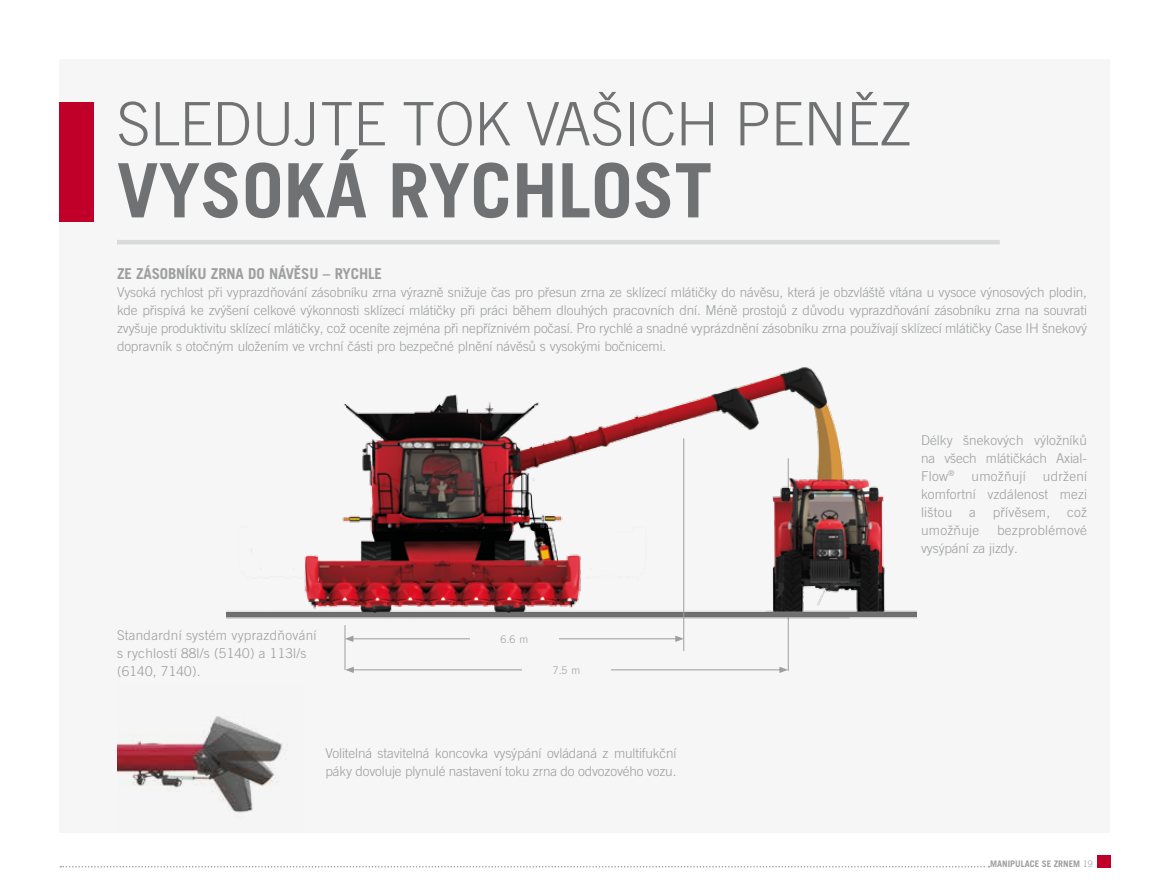
<style>
.page{position:relative;width:1170px;height:893px;background:#fff}
.page>*{position:absolute;margin:0;border:0;box-sizing:border-box;transform-origin:0 0}
.t1{font:700 75px "Trade Gothic LT Pro";color:#707172}
.t2{font:300 60px "Trade Gothic LT Pro";letter-spacing:-.01em;color:#707172}
.t3{font:700 15px "Trade Gothic LT Pro";letter-spacing:-.01em;color:#9c9e9f}
.t4{font:300 13.5px/18px "Trade Gothic LT Pro";letter-spacing:-.01em;color:#9c9e9f;text-align:justify}
.t5{font:300 13.5px/18px "Trade Gothic LT Pro";letter-spacing:.02em;color:#9c9e9f}
.t6{font:300 13.5px "Trade Gothic LT Pro";letter-spacing:.015em;color:#9c9e9f}
.t7{font:300 10.5px "Trade Gothic LT Std";color:#9c9e9f}
.t8{font:700 9px "Trade Gothic LT Pro";color:#9c9e9f}
.s1{font-weight:300}
</style>
<div class="page">
<div style="left:60px;top:60px;width:1050px;height:773px;background:#f6f6f6"></div>
<div style="left:1096px;top:855px;width:14px;height:12px;background:#c1002a"></div>
<hr style="left:117px;top:240px;width:882px;height:4px;background:#d9dadb">
<div style="left:60px;top:102px;width:34px;height:119px;background:#c1002a"></div>
<hr style="left:345px;top:625px;width:1px;height:45px;background:#9c9e9f">
<hr style="left:788px;top:458px;width:1px;height:213px;background:#9c9e9f">
<hr style="left:351px;top:670px;width:430px;height:1px;background:#9c9e9f">
<svg style="left:345px;top:667px;width:9px;height:6px"></svg>
<svg style="left:779px;top:667px;width:9px;height:6px"></svg>
<div style="left:522px;top:664px;width:88px;height:12px;background:#f6f6f6"></div>
<img style="left:226px;top:367px;width:690px;height:258px">
<hr style="left:683px;top:438px;width:1px;height:213px;background:#9c9e9f">
<hr style="left:351px;top:638px;width:326px;height:1px;background:#9c9e9f">
<svg style="left:345px;top:636px;width:8px;height:6px"></svg>
<svg style="left:675px;top:636px;width:9px;height:6px"></svg>
<div style="left:470px;top:633px;width:88px;height:12px;background:#f6f6f6"></div>
<svg style="left:60px;top:866px;width:929px;height:1px"></svg>
<img style="left:117px;top:716px;width:170px;height:97px">
<h2 class="t2" style="left:117px;top:88px;width:796px">SLEDUJTE TOK VAŠICH PENĚZ</h2>
<h1 class="t1" style="left:117px;top:145px;width:596px">VYSOKÁ RYCHLOST</h1>
<p class="t3" style="left:117px;top:264px;width:266px">ZE ZÁSOBNÍKU ZRNA DO NÁVĚSU – RYCHLE</p>
<p class="t4" style="left:117px;top:283px;width:971px">Vysoká rychlost při vyprazdňování zásobníku zrna výrazně snižuje čas pro přesun zrna ze sklízecí mlátičky do návěsu, která je obzvláště vítána u vysoce výnosových plodin, kde přispívá ke zvýšení celkové výkonnosti sklízecí mlátičky při práci během dlouhých pracovních dní. Méně prostojů z důvodu vyprazdňování zásobníku zrna na souvrati zvyšuje produktivitu sklízecí mlátičky, což oceníte zejména při nepříznivém počasí. Pro rychlé a snadné vyprázdnění zásobníku zrna používají sklízecí mlátičky Case IH šnekový dopravník s otočným uložením ve vrchní části pro bezpečné plnění návěsů s vysokými bočnicemi.</p>
<p class="t5" style="left:117px;top:626px;width:201px">Standardní systém vyprazdňování s rychlostí 88l/s (5140) a 113l/s (6140, 7140).</p>
<p class="t7" style="left:500px;top:633px;width:29px">6.6 m</p>
<p class="t7" style="left:552px;top:664px;width:29px">7.5 m</p>
<p class="t4" style="left:325px;top:744px;width:352px">Volitelná stavitelná koncovka vysýpání ovládaná z multifukční páky dovoluje plynulé nastavení toku zrna do odvozového vozu.</p>
<p class="t4" style="left:921px;top:431px;width:167px">Délky šnekových výložníků na všech mlátičkách Axial-Flow<sup>®</sup></p>
<p class="t4" style="left:921px;top:467px;width:167px;text-indent:122px">udržení komfortní vzdálenost mezi lištou</p>
<p class="t6" style="left:971px;top:468px;width:56px">umožňují</p>
<p class="t4" style="left:969px;top:503px;width:8px">a</p>
<p class="t6" style="left:992px;top:504px;width:59px">přívěsem,</p>
<p class="t4" style="left:1066px;top:503px;width:21px">což</p>
<p class="t5" style="left:921px;top:521px;width:59px">umožňuje</p>
<p class="t4" style="left:921px;top:521px;width:167px;text-indent:76px">bezproblémové vysýpání za jizdy.</p>
<p class="t8" style="left:990px;top:859px;width:104px">MANIPULACE SE ZRNEM <span class="s1">19</span></p>
</div>
